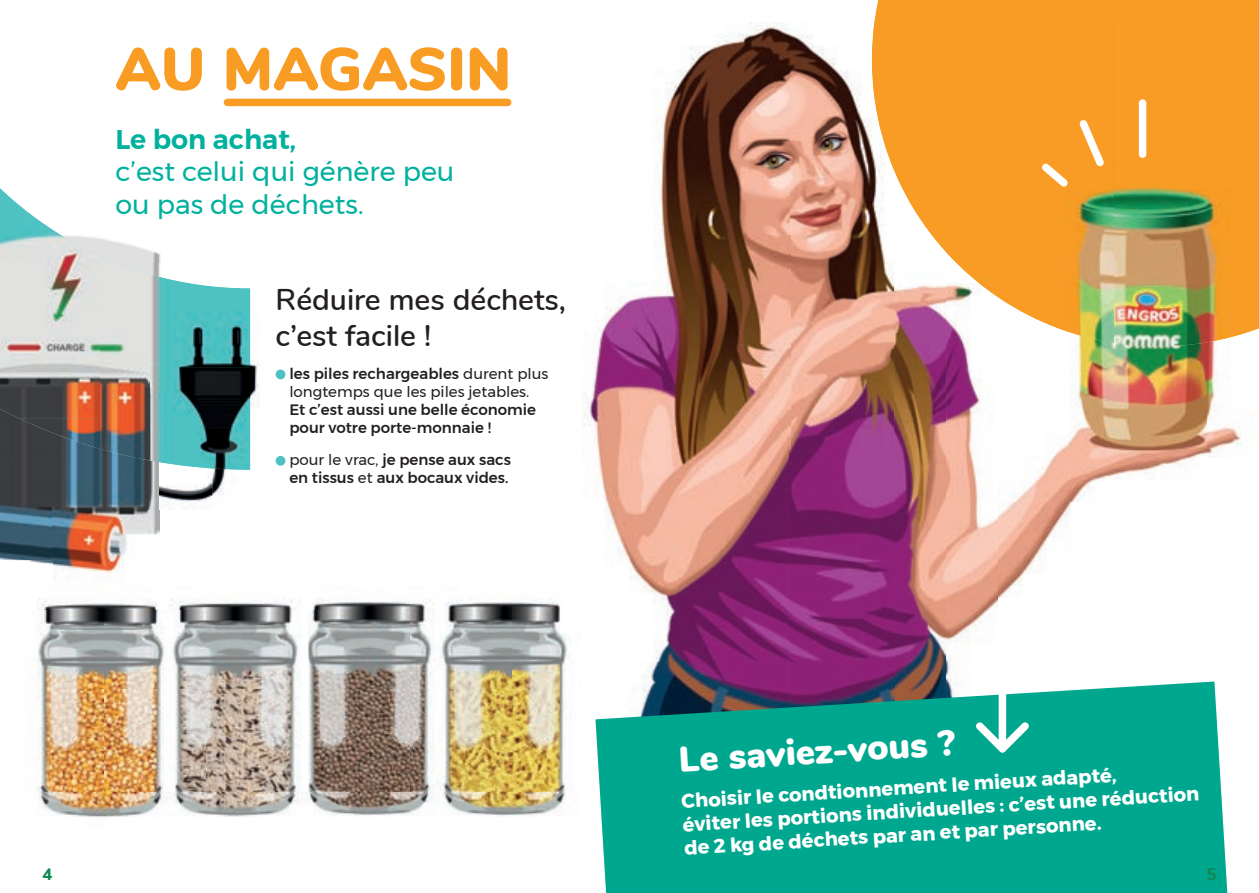
<style>
.page{position:relative;width:1259px;height:893px;background:#fff}
.page>*{position:absolute;margin:0;border:0;box-sizing:border-box;transform-origin:0 0}
.t1{font:900 60px "Nunito";color:#f89c24}
.t2{font:900 36px "Nunito";color:#fff}
.t3{font:600 30px/36px "Nunito";color:#231f20}
.t4{font:27px/32.4px "Montserrat";color:#00b19d}
.t5{font:600 27px "Montserrat";color:#00b19d}
.t6{font:700 19.65px/23.5px "Montserrat";color:#fff}
.t7{font:800 16.65px "Nunito";color:#108954}
.t8{font:500 15px/18px "Montserrat";color:#231f20}
.t9{font:15px/18px "Montserrat";color:#231f20}
.s1{font-weight:500}
.s2{font-weight:400}
</style>
<div class="page">
<div style="left:874px;top:0;width:385px;height:23px;background:#f89c24"></div>
<img style="left:37px;top:610px;width:263px;height:80px">
<img style="left:308px;top:598px;width:262px;height:92px">
<img style="left:37px;top:690px;width:530px;height:128px">
<img style="left:581px;top:23px;width:208px;height:640px">
<img style="left:789px;top:33px;width:105px;height:648px">
<img style="left:894px;top:285px;width:52px;height:396px">
<img style="left:946px;top:285px;width:52px;height:396px">
<img style="left:998px;top:343px;width:208px;height:255px">
<img style="left:1206px;top:346px;width:36px;height:111px">
<img style="left:643px;top:663px;width:147px;height:18px">
<div style="left:872px;top:23px;width:241px;height:185px;background:#f89c25"></div>
<img style="left:1113px;top:23px;width:146px;height:323px">
<img style="left:913px;top:208px;width:201px;height:46px">
<img style="left:947px;top:254px;width:167px;height:47px">
<img style="left:1002px;top:300px;width:112px;height:43px">
<img style="left:581px;top:587px;width:33px;height:76px">
<img style="left:100px;top:238px;width:61px;height:25px">
<img style="left:150px;top:263px;width:10px;height:11px">
<img style="left:250px;top:312px;width:36px;height:100px">
<img style="left:0;top:419px;width:53px;height:146px">
<img style="left:53px;top:449px;width:106px;height:132px">
<img style="left:212px;top:412px;width:74px;height:84px">
<img style="left:159px;top:481px;width:53px;height:53px">
<img style="left:0;top:214px;width:100px;height:205px">
<img style="left:100px;top:256px;width:50px;height:205px">
<img style="left:150px;top:274px;width:100px;height:196px">
<img style="left:19px;top:418px;width:81px;height:31px">
<img style="left:37px;top:598px;width:334px;height:12px">
<div style="left:276px;top:370px;width:9px;height:9px;background:#4ec2c2;border-radius:50%"></div>
<div style="left:276px;top:456px;width:9px;height:10px;background:#4ec2c2;border-radius:50%"></div>
<svg style="left:595px;top:681px;width:633px;height:212px;background:#10a491"></svg>
<div style="left:224px;top:99px;width:287px;height:7px;background:#f89c24;border-radius:4px"></div>
<div style="left:1138px;top:99px;width:8px;height:59px;background:#fff;border-radius:4px"></div>
<svg style="left:1079px;top:120px;width:25px;height:47px"></svg>
<svg style="left:1041px;top:163px;width:27px;height:24px"></svg>
<div style="left:998px;top:678px;width:8px;height:74px;background:#fff;border-radius:4px"></div>
<svg style="left:975px;top:722px;width:54px;height:31px"></svg>
<h1 class="t1" style="left:115px;top:25px;width:397px">AU MAGASIN</h1>
<h3 class="t5" style="left:115px;top:118px;width:182px">Le bon achat,</h3>
<h3 class="t4" style="left:115px;top:155px;width:340px">c’est celui qui génère peu ou pas de déchets.</h3>
<h3 class="t3" style="left:276px;top:280px;width:292px">Réduire mes déchets, c’est facile !</h3>
<p class="t9" style="left:289px;top:364px;width:261px"><span class="s1">les piles rechargeables</span> durent plus longtemps que les piles jetables.</p>
<p class="t8" style="left:289px;top:400px;width:248px">Et c’est aussi une belle économie pour votre porte-monnaie !</p>
<p class="t8" style="left:289px;top:450px;width:223px"><span class="s2">pour le vrac,</span> je pense aux sacs en tissus <span class="s2">et</span> aux bocaux vides.</p>
<h2 class="t2" style="left:677px;top:734px;width:278px;rotate:-4deg">Le saviez-vous ?</h2>
<p class="t6" style="left:680px;top:791px;width:519px;rotate:-4deg">Choisir le condtionnement le mieux adapté,<br>éviter les portions individuelles : c’est une réduction de 2 kg de déchets par an et par personne.</p>
<p class="t7" style="left:43px;top:862px;width:12px">4</p>
<p class="t7" style="left:1206px;top:862px;width:12px">5</p>
</div>
